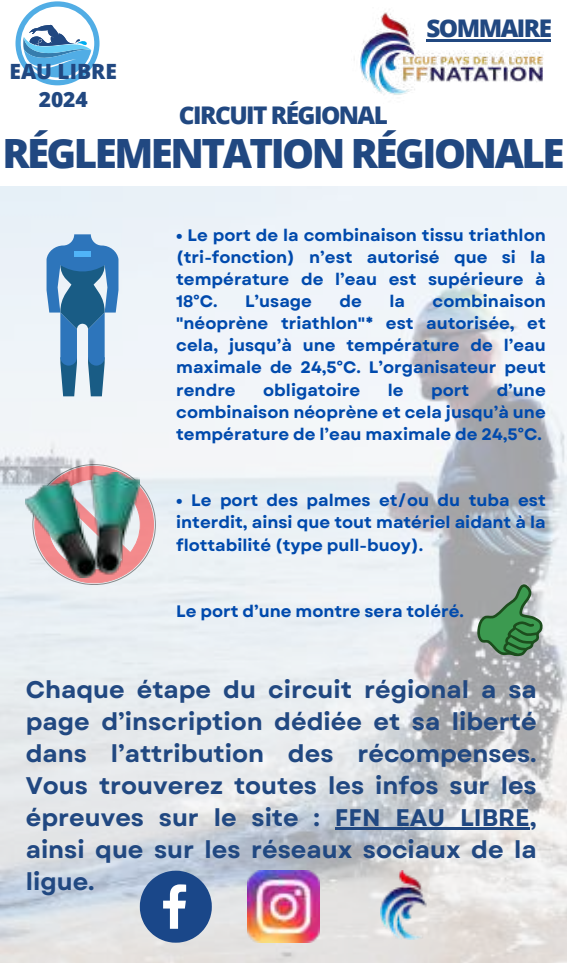
<style>
.page{position:relative;width:567px;height:963px;background:#fff}
.page>*{position:absolute;margin:0;border:0;box-sizing:border-box;transform-origin:0 0}
.t1{font:800 40.4px "Open Sans";letter-spacing:-.06em;color:#214881}
.t2{font:800 24.4px "Open Sans";letter-spacing:-.06em;color:#214881}
.t3{font:700 24px/32px "Garet";color:#214881;text-align:justify}
.t4{font:800 21.2px/28px "Open Sans";color:#214881;text-align:center}
.t5{font:700 16.8px/22px "Garet";color:#004aad;text-align:justify}
</style>
<div class="page">
<img style="left:0;top:186px;width:567px;height:777px">
<svg style="left:16px;top:1px;width:84px;height:84px"></svg>
<img style="left:354px;top:12px;width:197px;height:83px">
<svg style="left:47px;top:234px;width:71px;height:162px"></svg>
<div style="left:74px;top:251px;width:17px;height:6px;background:#50b4f8"></div>
<svg style="left:33px;top:464px;width:123px;height:121px;background:#e2c4c7"></svg>
<img style="left:26px;top:472px;width:114px;height:105px">
<svg style="left:140px;top:871px;width:72px;height:72px;background:#5878a7"></svg>
<img style="left:247px;top:871px;width:72px;height:72px">
<img style="left:380px;top:871px;width:129px;height:69px">
<svg style="left:477px;top:584px;width:66px;height:72px;background:#6b9774"></svg>
<hr style="left:335px;top:828px;width:195px;height:2px;background:#214881">
<hr style="left:426px;top:39px;width:125px;height:2px;background:#214881">
<h2 class="t2" style="left:426px;top:11px;width:127px">SOMMAIRE</h2>
<p class="t4" style="left:10px;top:57px;width:109px">EAU LIBRE<br>2024</p>
<h1 class="t1" style="left:2px;top:125px;width:564px">RÉGLEMENTATION RÉGIONALE</h1>
<h2 class="t2" style="left:179px;top:98px;width:211px">CIRCUIT RÉGIONAL</h2>
<p class="t5" style="left:176px;top:224px;width:371px">• Le port de la combinaison tissu triathlon (tri-fonction) n’est autorisé que si la température de l’eau est supérieure à 18°C.</p>
<p class="t5" style="left:176px;top:290px;width:371px;text-indent:256px">combinaison "néoprène triathlon"* est autorisée, et cela, jusqu’à une température de l’eau maximale de 24,5°C. L’organisateur peut rendre</p>
<p class="t5" style="left:245px;top:290px;width:68px">L’usage</p>
<p class="t5" style="left:340px;top:290px;width:24px">de</p>
<p class="t5" style="left:389px;top:290px;width:17px">la</p>
<p class="t5" style="left:263px;top:379px;width:98px">obligatoire</p>
<p class="t5" style="left:388px;top:379px;width:17px">le</p>
<p class="t5" style="left:431px;top:379px;width:40px">port</p>
<p class="t5" style="left:176px;top:379px;width:371px;text-indent:320px">d’une combinaison néoprène et cela jusqu’à une température de l’eau maximale de 24,5°C.</p>
<p class="t5" style="left:176px;top:490px;width:371px">• Le port des palmes et/ou du tuba est interdit, ainsi que tout matériel aidant à la flottabilité (type pull-buoy).</p>
<p class="t5" style="left:176px;top:600px;width:289px">Le port d’une montre sera toléré.</p>
<h3 class="t3" style="left:26px;top:673px;width:512px">Chaque étape du circuit régional a sa page d’inscription dédiée et sa liberté dans l’attribution des récompenses.<br>Vous trouverez toutes les infos sur les épreuves sur le site : FFN EAU LIBRE, ainsi que sur les réseaux sociaux de la ligue.</h3>
</div>
